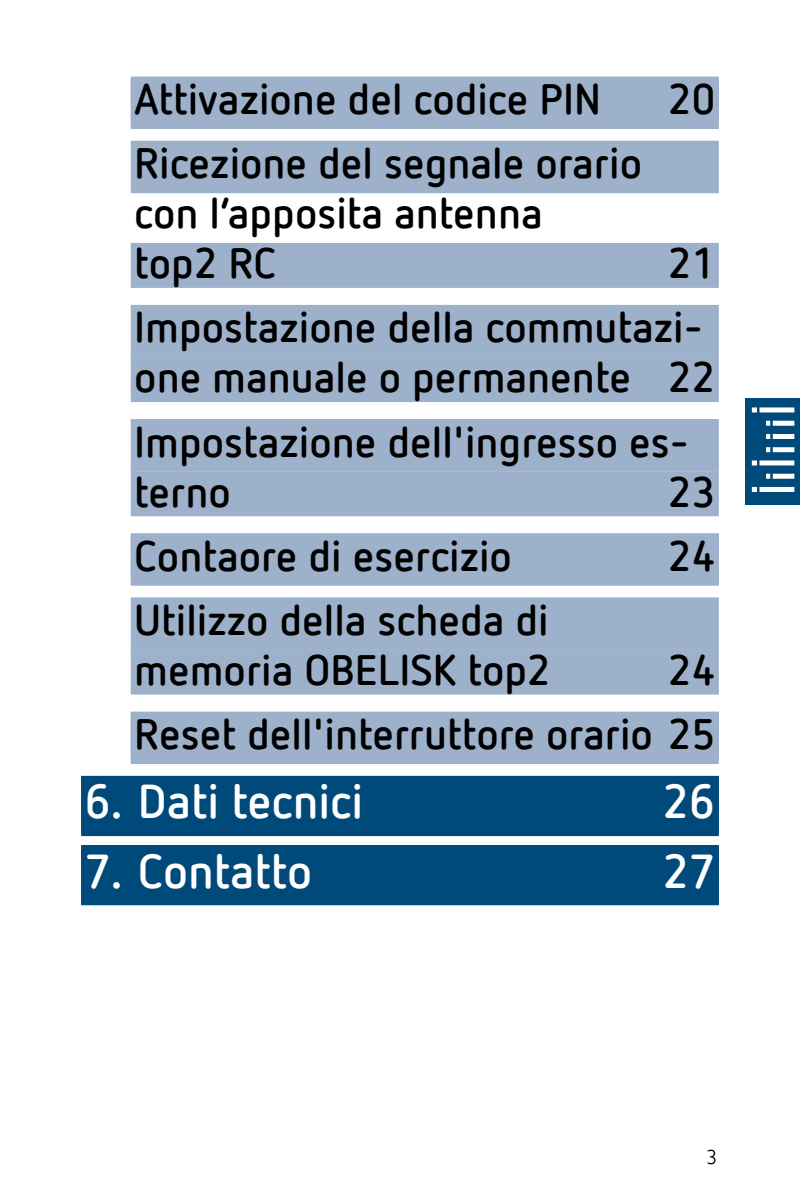
<style>
.page{position:relative;width:800px;height:1200px;background:#fff}
.page>*{position:absolute;margin:0;border:0;box-sizing:border-box;transform-origin:0 0}
.t1{font:700 47.5px "Netto Offc Pro";color:#fff}
.t2{font:700 42.5px/50px "Netto Offc Pro";color:#000}
.t3{font:20px "Netto Offc Pro";color:#000}
</style>
<div class="page">
<div style="left:745px;top:398px;width:55px;height:106px;background:#004a7b"></div>
<div style="left:752px;top:407px;width:42px;height:5px;background:#fff"></div>
<div style="left:766px;top:421px;width:28px;height:5px;background:#fff"></div>
<div style="left:766px;top:434px;width:28px;height:5px;background:#fff"></div>
<div style="left:766px;top:447px;width:28px;height:5px;background:#fff"></div>
<div style="left:766px;top:474px;width:28px;height:5px;background:#fff"></div>
<div style="left:752px;top:460px;width:42px;height:5px;background:#fff"></div>
<div style="left:752px;top:487px;width:42px;height:5px;background:#fff"></div>
<hr style="left:757px;top:406px;width:3px;height:92px;background:#004a7b">
<hr style="left:770px;top:419px;width:3px;height:36px;background:#004a7b">
<hr style="left:770px;top:470px;width:3px;height:14px;background:#004a7b">
<div style="left:131px;top:77px;width:588px;height:52px;background:#9db1cb"></div>
<div style="left:131px;top:141px;width:588px;height:52px;background:#9db1cb"></div>
<div style="left:131px;top:243px;width:588px;height:45px;background:#9db1cb"></div>
<div style="left:131px;top:305px;width:588px;height:52px;background:#9db1cb"></div>
<div style="left:131px;top:357px;width:588px;height:45px;background:#9db1cb"></div>
<div style="left:131px;top:419px;width:588px;height:53px;background:#9db1cb"></div>
<div style="left:131px;top:471px;width:588px;height:45px;background:#9db1cb"></div>
<div style="left:131px;top:533px;width:588px;height:53px;background:#9db1cb"></div>
<div style="left:131px;top:597px;width:588px;height:53px;background:#9db1cb"></div>
<div style="left:131px;top:650px;width:588px;height:45px;background:#9db1cb"></div>
<div style="left:131px;top:712px;width:588px;height:52px;background:#9db1cb"></div>
<div style="left:81px;top:776px;width:638px;height:60px;background:#004a7b"></div>
<div style="left:81px;top:845px;width:638px;height:60px;background:#004a7b"></div>
<p class="t2" style="left:134px;top:72px;width:468px">Attivazione del codice PIN</p>
<p class="t2" style="left:668px;top:72px;width:49px">20</p>
<p class="t2" style="left:134px;top:136px;width:509px">Ricezione del segnale orario con l’apposita antenna<br>top2 RC</p>
<p class="t2" style="left:134px;top:229px;width:583px;line-height:64.2px;text-align:right">21<br>Impostazione della commutazi-</p>
<p class="t2" style="left:134px;top:343px;width:583px;line-height:64.2px">one manuale o permanente 22<br>Impostazione dell'ingresso es-</p>
<p class="t2" style="left:134px;top:465px;width:98px">terno</p>
<p class="t2" style="left:668px;top:465px;width:49px">23</p>
<p class="t2" style="left:134px;top:529px;width:379px">Contaore di esercizio</p>
<p class="t2" style="left:668px;top:529px;width:49px">24</p>
<p class="t2" style="left:134px;top:593px;width:418px">Utilizzo della scheda di memoria OBELISK top2</p>
<p class="t2" style="left:134px;top:636px;width:583px;line-height:64.2px;text-align:right">24<br>Reset dell'interruttore orario 25</p>
<p class="t1" style="left:85px;top:770px;width:280px">6. Dati tecnici</p>
<p class="t1" style="left:663px;top:770px;width:54px">26</p>
<p class="t1" style="left:85px;top:839px;width:229px">7. Contatto</p>
<p class="t1" style="left:663px;top:839px;width:54px">27</p>
<p class="t3" style="left:707px;top:1144px;width:12px">3</p>
</div>
